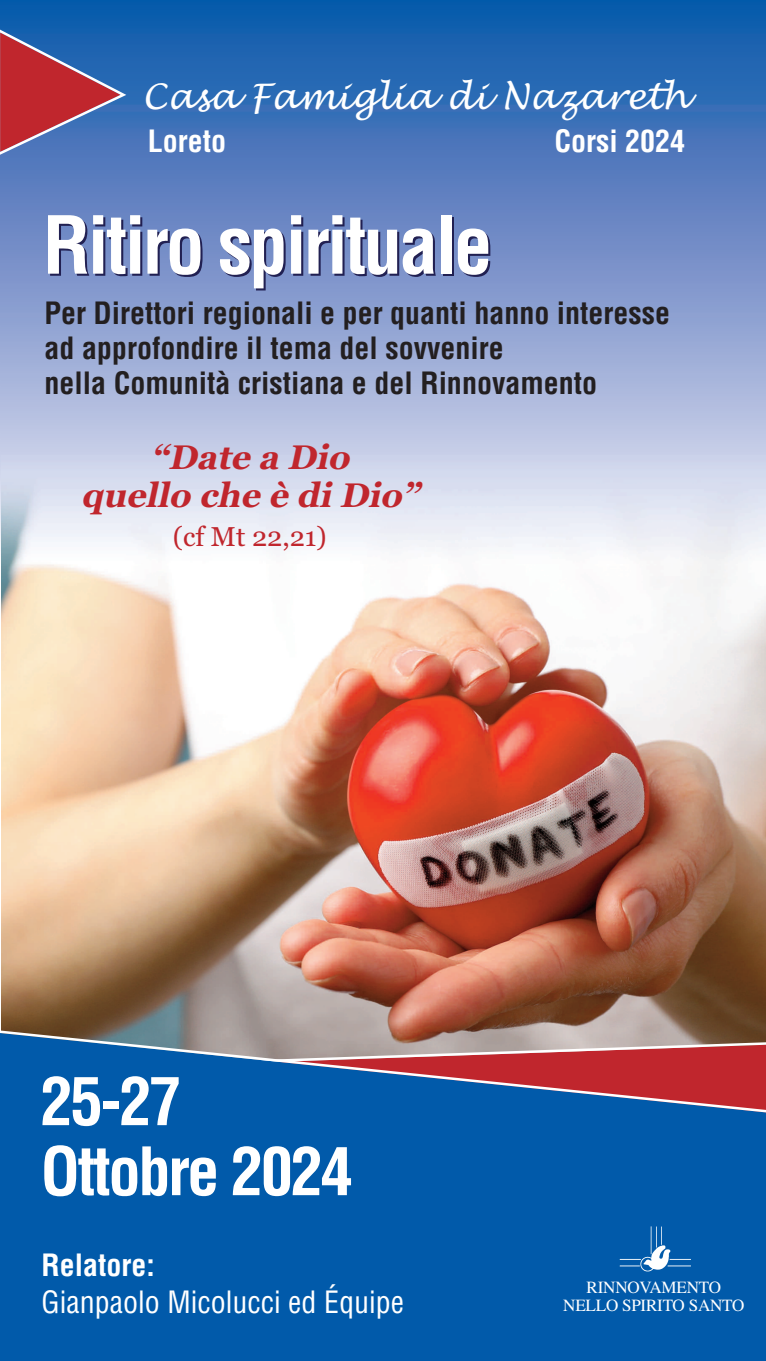
<style>
.page{position:relative;width:766px;height:1361px;background:#fff}
.page>*{position:absolute;margin:0;border:0;box-sizing:border-box;transform-origin:0 0}
.t1{font:700 condensed 78px "Helvetica";letter-spacing:-.04em;color:#fff}
.t2{font:700 condensed 65px/70px "Helvetica";letter-spacing:-.04em;color:#fff}
.t3{font:italic 35px "Lucida Handwriting";color:#fff}
.t4{font:italic 700 34px/38.5px "Georgia";color:#c0262d;text-align:center}
.t5{font:700 condensed 30px/35px "Helvetica";color:#231f20}
.t6{font:condensed 30px "Helvetica";color:#fff}
.t7{font:700 condensed 30px "Helvetica";color:#fff}
.t8{font:27.25px "Georgia";color:#c0262d}
.t9{font:17px/18px "Times";letter-spacing:-.015em;color:#fff;text-align:center}
</style>
<div class="page">
<img style="left:1px;top:0;width:764px;height:1028px">
<img style="left:0;top:0;width:1px;height:546px">
<img style="left:1px;top:456px;width:764px;height:107px">
<svg style="left:0;top:1028px;width:765px;height:333px;background:#1a5ca1"></svg>
<svg style="left:0;top:28px;width:126px;height:128px;background:#79527b"></svg>
<img style="left:617px;top:1222px;width:76px;height:58px">
<p class="t3" style="left:142px;top:77px;width:547px">Casa Famiglia di Nazareth</p>
<p class="t7" style="left:148px;top:124px;width:80px">Loreto</p>
<p class="t7" style="left:554px;top:124px;width:132px">Corsi 2024</p>
<h1 class="t1" style="left:43px;top:201px;width:451px">Ritiro spirituale</h1>
<p class="t5" style="left:44px;top:296px;width:627px">Per Direttori regionali e per quanti hanno interesse ad approfondire il tema del sovvenire<br>nella Comunità cristiana e del Rinnovamento</p>
<p class="t4" style="left:81px;top:438px;width:349px">“Date a Dio<br>quello che è di Dio”</p>
<p class="t8" style="left:173px;top:520px;width:155px">(cf Mt 22,21)</p>
<h2 class="t2" style="left:40px;top:1067px;width:314px">25-27<br>Ottobre 2024</h2>
<p class="t7" style="left:41px;top:1248px;width:115px">Relatore:</p>
<p class="t6" style="left:41px;top:1285px;width:364px">Gianpaolo Micolucci ed Équipe</p>
<p class="t9" style="left:563px;top:1277px;width:183px">RINNOVAMENTO<br>NELLO SPIRITO SANTO</p>
</div>
